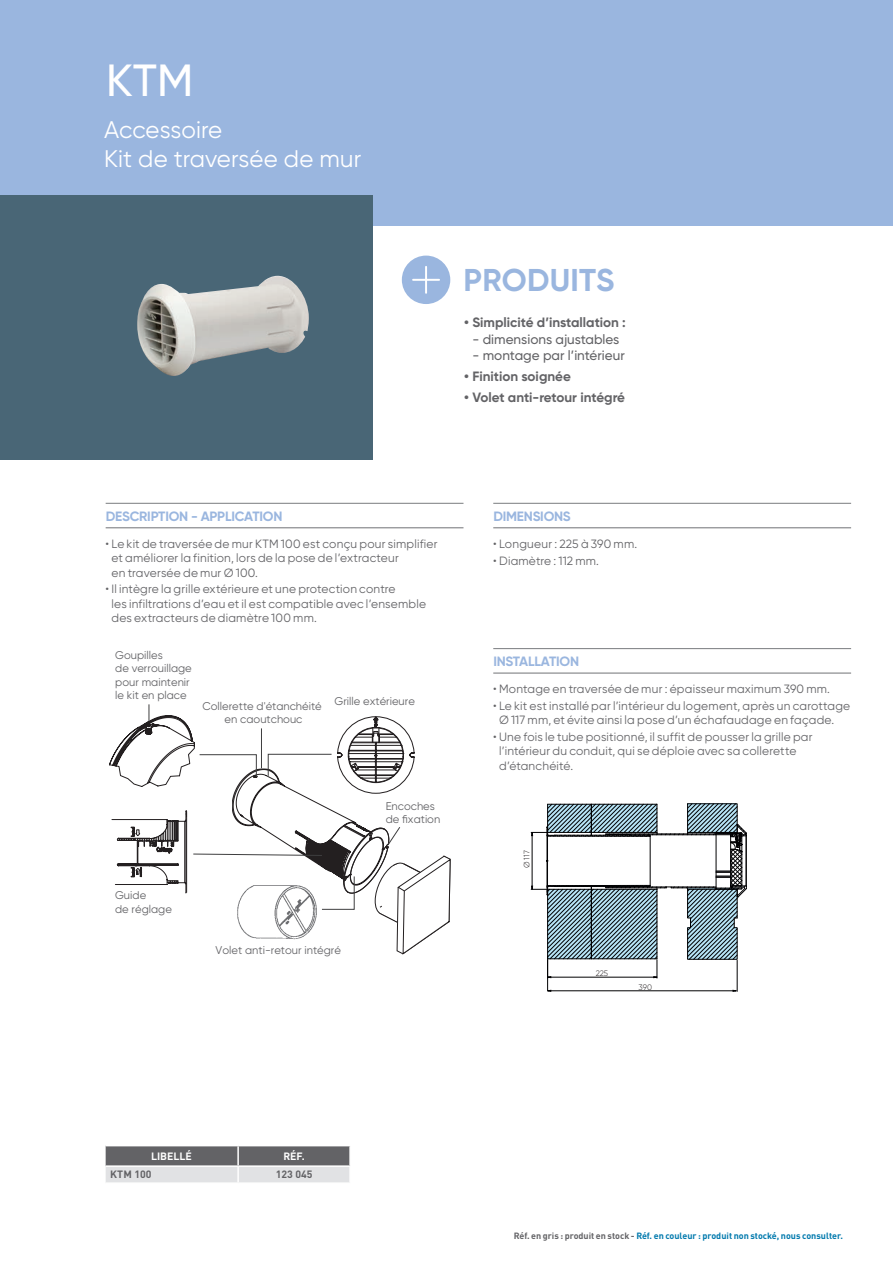
<style>
.page{position:relative;width:893px;height:1263px;background:#fff}
.page>*{position:absolute;margin:0;border:0;box-sizing:border-box;transform-origin:0 0}
.titre_page{font:500 45px "Gilroy";color:#fff}
.produit__titre{font:700 31.5px "Gilroy";letter-spacing:.01em;color:#9ab6df}
.BANDO_NOM_PRODUIT{font:24px "Gilroy";color:#fff}
.produit_2018_gras{font:700 13.5px "Gilroy";color:#636366}
.titre_rubrique___tex{font:700 13.5px "Gilroy";letter-spacing:-.015em;color:#9ab6df}
.produit_2018_gras-2{font:500 13.5px "Gilroy";color:#636366}
.texte_courant{font:12px/14.4px "Gilroy";letter-spacing:.02em;color:#636366}
.t1{font:11.25px/13.5px "Gilroy";color:#636366}
.tétière_tableau_tari{font:700 10.5px "DIN Pro";color:#fff}
.réf_dans_tableau{font:700 10.5px "DIN Pro";letter-spacing:.01em;color:#636366}
.code_et_prix_tablo_2{font:700 10.5px "DIN Pro";color:#636366}
.codes_tableau_hors_s{font:700 9px "DIN Pro";color:#0079ad}
.t2{font:300 7.95px "Gilroy";color:#231f20}
.s1{color:#636366}
</style>
<div class="page">
<div style="left:0;top:0;width:893px;height:225px;background:#9ab6df"></div>
<div style="left:0;top:195px;width:372px;height:264px;background:#496676"></div>
<img style="left:137px;top:276px;width:172px;height:100px">
<hr style="left:106px;top:503px;width:357px;height:1px;background:#808285">
<hr style="left:106px;top:527px;width:357px;height:1px;background:#808285">
<hr style="left:493px;top:648px;width:358px;height:1px;background:#808285">
<hr style="left:493px;top:672px;width:358px;height:2px;background:#808285">
<hr style="left:493px;top:503px;width:358px;height:1px;background:#808285">
<hr style="left:493px;top:527px;width:358px;height:1px;background:#808285">
<hr style="left:547px;top:956px;width:1px;height:34px;background:#000002">
<hr style="left:737px;top:960px;width:1px;height:31px;background:#000002">
<svg style="left:547px;top:990px;width:190px;height:2px"></svg>
<svg style="left:531px;top:803px;width:216px;height:175px"></svg>
<svg style="left:106px;top:1146px;width:244px;height:37px;background:#a2a3a5"></svg>
<svg style="left:109px;top:704px;width:342px;height:250px"></svg>
<div style="left:402px;top:256px;width:48px;height:48px;background:#9ab6df;border-radius:50%"></div>
<svg style="left:412px;top:266px;width:28px;height:28px"></svg>
<p class="titre_page" style="left:106px;top:52px;width:89px">KTM</p>
<p class="BANDO_NOM_PRODUIT" style="left:104px;top:115px;width:120px">Accessoire</p>
<p class="BANDO_NOM_PRODUIT" style="left:104px;top:144px;width:259px">Kit de traversée de mur</p>
<p class="produit__titre" style="left:464px;top:260px;width:152px">PRODUITS</p>
<p class="produit_2018_gras" style="left:464px;top:314px;width:163px">• Simplicité d’installation :</p>
<p class="produit_2018_gras-2" style="left:472px;top:331px;width:148px">- dimensions ajustables</p>
<p class="produit_2018_gras-2" style="left:472px;top:347px;width:154px">- montage par l’intérieur</p>
<p class="produit_2018_gras" style="left:464px;top:368px;width:108px">• Finition soignée</p>
<p class="produit_2018_gras" style="left:464px;top:389px;width:162px">• Volet anti-retour intégré</p>
<p class="titre_rubrique___tex" style="left:106px;top:508px;width:178px">DESCRIPTION - APPLICATION</p>
<p class="texte_courant" style="left:112px;top:536px;width:327px;text-indent:-6px">• Le kit de traversée de mur KTM 100 est conçu pour simplifier et améliorer la finition, lors de la pose de l’extracteur<br>en traversée de mur Ø 100.</p>
<p class="texte_courant" style="left:112px;top:582px;width:316px;text-indent:-6px">• Il intègre la grille extérieure et une protection contre<br>les infiltrations d’eau et il est compatible avec l’ensemble des extracteurs de diamètre 100 mm.</p>
<p class="t1" style="left:115px;top:648px;width:78px">Goupilles<br>de verrouillage pour maintenir le kit en place</p>
<p class="t1" style="left:202px;top:699px;width:121px;text-align:center">Collerette d'étanchéité en caoutchouc</p>
<p class="t1" style="left:335px;top:694px;width:82px">Grille extérieure</p>
<p class="t1" style="left:115px;top:888px;width:58px">Guide<br>de réglage</p>
<p class="t1" style="left:216px;top:943px;width:127px">Volet anti-retour intégré</p>
<p class="t1" style="left:386px;top:799px;width:56px">Encoches de fixation</p>
<p class="titre_rubrique___tex" style="left:493px;top:508px;width:79px">DIMENSIONS</p>
<p class="texte_courant" style="left:493px;top:536px;width:145px">• Longueur : 225 à 390 mm.</p>
<p class="texte_courant" style="left:493px;top:553px;width:107px">• Diamètre : 112 mm.</p>
<p class="titre_rubrique___tex" style="left:493px;top:653px;width:87px">INSTALLATION</p>
<p class="texte_courant" style="left:493px;top:682px;width:338px">• Montage en traversée de mur : épaisseur maximum 390 mm.</p>
<p class="texte_courant" style="left:499px;top:698px;width:353px;text-indent:-6px">• Le kit est installé par l’intérieur du logement, après un carottage<br>Ø 117 mm, et évite ainsi la pose d’un échafaudage en façade.</p>
<p class="texte_courant" style="left:499px;top:729px;width:315px;text-indent:-6px">• Une fois le tube positionné, il suffit de pousser la grille par l’intérieur du conduit, qui se déploie avec sa collerette d’étanchéité.</p>
<p class="t2" style="left:522px;top:868px;width:19px;rotate:-90deg">Ø 117</p>
<p class="t2" style="left:596px;top:968px;width:14px">225</p>
<p class="t2" style="left:639px;top:982px;width:15px">390</p>
<p class="tétière_tableau_tari" style="left:151px;top:1147px;width:42px">LIBELLÉ</p>
<p class="tétière_tableau_tari" style="left:283px;top:1147px;width:23px">RÉF.</p>
<p class="réf_dans_tableau" style="left:110px;top:1166px;width:43px">KTM 100</p>
<p class="code_et_prix_tablo_2" style="left:276px;top:1166px;width:38px">123 045</p>
<p class="codes_tableau_hors_s" style="left:514px;top:1228px;width:331px"><span class="s1">Réf. en gris : produit en stock -</span> Réf. en couleur : produit non stocké, nous consulter.</p>
</div>
